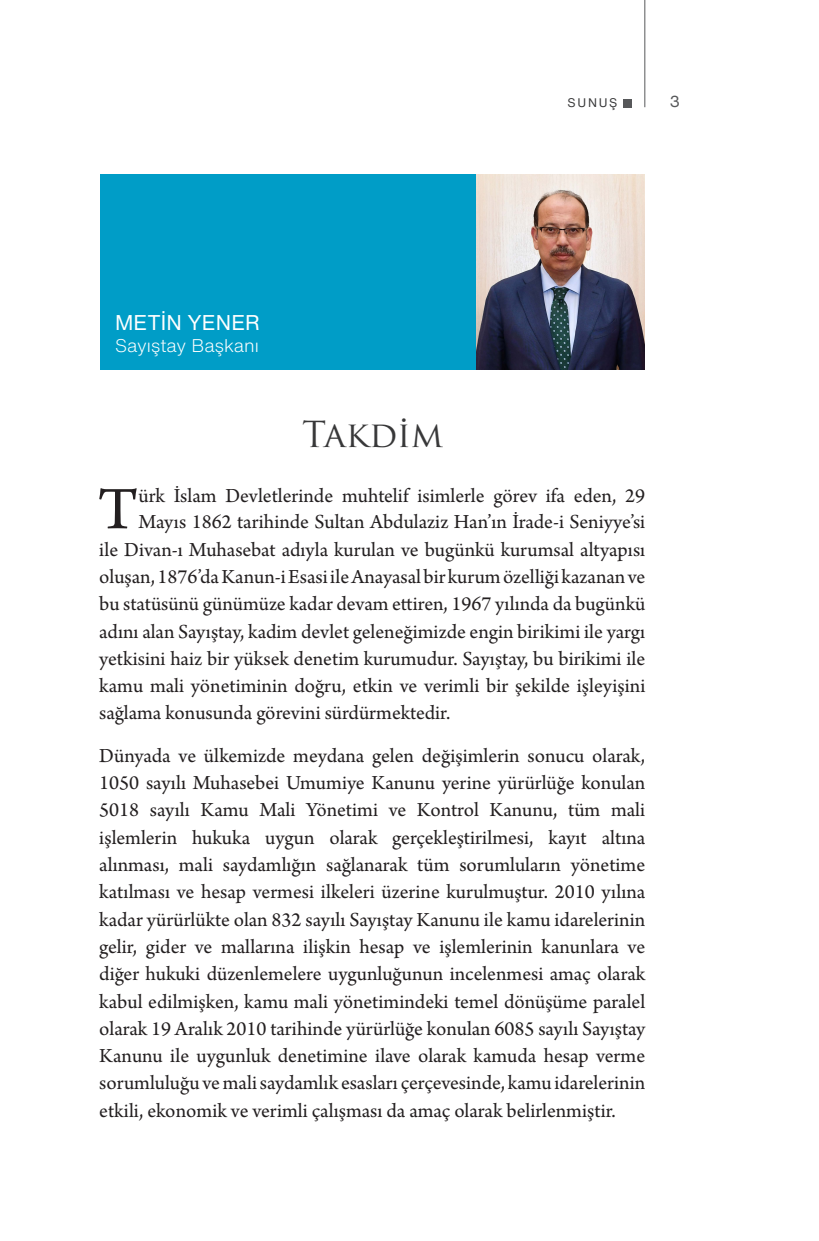
<style>
.page{position:relative;width:819px;height:1241px;background:#fff}
.page>*{position:absolute;margin:0;border:0;box-sizing:border-box;transform-origin:0 0}
.t1{font:63.52px "Arno Pro";color:#231f20}
.t2{font:35px "Trajan Pro";color:#383839}
.t3{font:21px/27.3px "Arno Pro";color:#231f20;text-align:justify}
.t4{font:21px "Helvetica Now Text";color:#fff}
.t5{font:300 18.03px "Helvetica Now Text";color:#fff}
.t6{font:15.75px "Helvetica Now Text";color:#57585a}
.t7{font:12.25px "Helvetica Now Text";letter-spacing:.14em;color:#383839}
</style>
<div class="page">
<hr style="left:644px;top:0;width:1px;height:107px;background:#57585a">
<div style="left:623px;top:99px;width:9px;height:8px;background:#57585a"></div>
<div style="left:100px;top:174px;width:544px;height:196px;background:#009dc7"></div>
<img style="left:476px;top:174px;width:168px;height:195px">
<p class="t4" style="left:115px;top:306px;width:147px">METİN YENER</p>
<p class="t5" style="left:115px;top:331px;width:145px">Sayıştay Başkanı</p>
<p class="t2" style="left:302px;top:411px;width:142px">Takdim</p>
<p class="t7" style="left:567px;top:94px;width:51px">SUNUŞ</p>
<p class="t6" style="left:670px;top:90px;width:12px">3</p>
<p class="t1" style="left:98px;top:473px;width:42px">T</p>
<p class="t3" style="left:138px;top:483px;width:508px">ürk İslam Devletlerinde muhtelif isimlerle görev ifa eden, 29</p>
<p class="t3" style="left:138px;top:509px;width:508px">Mayıs 1862 tarihinde Sultan Abdulaziz Han’ın İrade-i Seniyye’si</p>
<p class="t3" style="left:99px;top:536px;width:547px">ile Divan-ı Muhasebat adıyla kurulan ve bugünkü kurumsal altyapısı</p>
<p class="t3" style="left:99px;top:564px;width:547px">oluşan, 1876’da Kanun-i Esasi ile Anayasal bir kurum özelliği kazanan ve</p>
<p class="t3" style="left:99px;top:591px;width:547px">bu statüsünü günümüze kadar devam ettiren, 1967 yılında da bugünkü</p>
<p class="t3" style="left:99px;top:618px;width:547px">adını alan Sayıştay, kadim devlet geleneğimizde engin birikimi ile yargı</p>
<p class="t3" style="left:99px;top:646px;width:547px">yetkisini haiz bir yüksek denetim kurumudur. Sayıştay, bu birikimi ile</p>
<p class="t3" style="left:99px;top:673px;width:547px">kamu mali yönetiminin doğru, etkin ve verimli bir şekilde işleyişini</p>
<p class="t3" style="left:99px;top:700px;width:352px">sağlama konusunda görevini sürdürmektedir.</p>
<p class="t3" style="left:99px;top:742px;width:547px">Dünyada ve ülkemizde meydana gelen değişimlerin sonucu olarak, 1050 sayılı Muhasebei Umumiye Kanunu yerine yürürlüğe konulan 5018 sayılı Kamu Mali Yönetimi ve Kontrol Kanunu, tüm mali işlemlerin hukuka uygun olarak gerçekleştirilmesi, kayıt altına alınması, mali saydamlığın sağlanarak tüm sorumluların yönetime katılması ve hesap vermesi ilkeleri üzerine kurulmuştur. 2010 yılına kadar yürürlükte olan 832 sayılı Sayıştay Kanunu ile kamu idarelerinin gelir, gider ve mallarına ilişkin hesap ve işlemlerinin kanunlara ve diğer hukuki düzenlemelere uygunluğunun incelenmesi amaç olarak kabul edilmişken, kamu mali yönetimindeki temel dönüşüme paralel olarak 19 Aralık 2010 tarihinde yürürlüğe konulan 6085 sayılı Sayıştay Kanunu ile uygunluk denetimine ilave olarak kamuda hesap verme sorumluluğu ve mali saydamlık esasları çerçevesinde, kamu idarelerinin etkili, ekonomik ve verimli çalışması da amaç olarak belirlenmiştir.</p>
</div>
